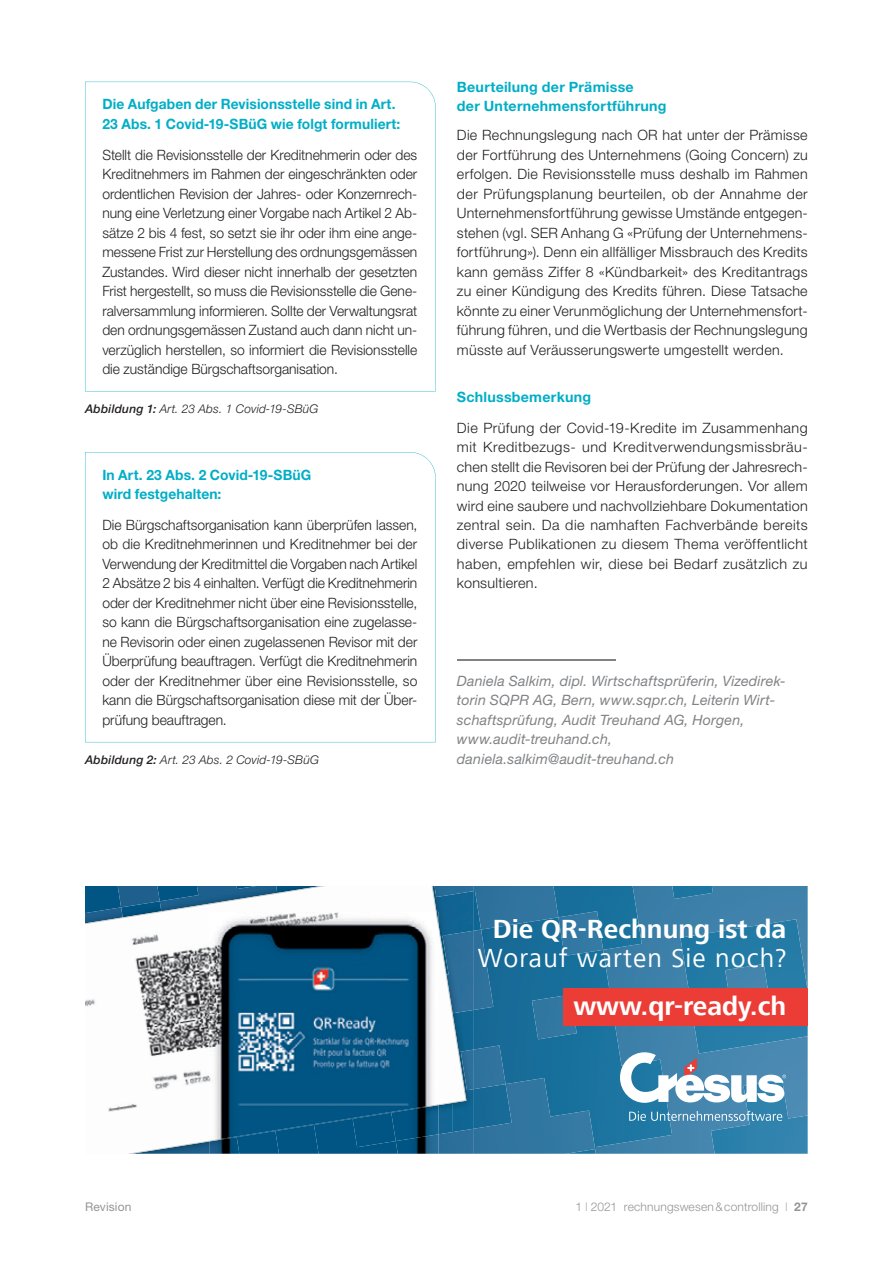
<style>
.page{position:relative;width:893px;height:1263px;background:#fff}
.page>*{position:absolute;margin:0;border:0;box-sizing:border-box;transform-origin:0 0}
.t1{font:700 27px "Frutiger Next LT";color:#fff}
.t2{font:27px "Frutiger Next LT";letter-spacing:.04em;color:#fff}
.t3{font:300 14.25px/19.5px "Helvetica Neue LT Std";letter-spacing:.005em;color:#231f20;text-align:justify}
.t4{font:700 14.25px/19.5px "Helvetica Neue LT Std";letter-spacing:.01em;color:#00aec7}
.t5{font:italic 14.25px/19.5px "Helvetica Neue LT Std";letter-spacing:.015em;color:#808285}
.t6{font:italic 300 12px "Helvetica Neue LT Std";letter-spacing:.01em;color:#231f20}
.t7{font:300 12px "Helvetica Neue LT Std";letter-spacing:.015em;color:#939598}
.t8{font:12px "Helvetica Neue LT Std";letter-spacing:.015em;color:#939598}
.s1{font-weight:500}
.s2{font-weight:100}
.s3{font-weight:700}
</style>
<div class="page">
<svg style="left:85px;top:452px;width:351px;height:290px"></svg>
<hr style="left:457px;top:659px;width:158px;height:1px;background:#808285">
<svg style="left:85px;top:82px;width:351px;height:309px"></svg>
<div style="left:474px;top:886px;width:121px;height:192px;background:#186d99"></div>
<img style="left:474px;top:1045px;width:31px;height:33px">
<img style="left:532px;top:995px;width:45px;height:44px">
<img style="left:558px;top:911px;width:37px;height:45px">
<img style="left:474px;top:930px;width:19px;height:80px">
<img style="left:474px;top:886px;width:84px;height:44px">
<img style="left:474px;top:1078px;width:121px;height:76px">
<img style="left:595px;top:886px;width:213px;height:268px">
<img style="left:466px;top:897px;width:8px;height:34px">
<img style="left:466px;top:1013px;width:8px;height:116px">
<img style="left:466px;top:1050px;width:8px;height:40px">
<img style="left:466px;top:931px;width:8px;height:82px">
<img style="left:466px;top:886px;width:8px;height:11px">
<img style="left:466px;top:1129px;width:8px;height:25px">
<svg style="left:85px;top:886px;width:381px;height:268px"></svg>
<img style="left:239px;top:1141px;width:157px;height:13px">
<img style="left:353px;top:1141px;width:43px;height:6px">
<img style="left:396px;top:1141px;width:42px;height:13px">
<img style="left:209px;top:1141px;width:30px;height:13px">
<img style="left:275px;top:1141px;width:44px;height:13px">
<img style="left:209px;top:912px;width:229px;height:229px">
<svg style="left:629px;top:1111px;width:153px;height:10px;background:#679fbf"></svg>
<svg style="left:620px;top:1052px;width:166px;height:51px"></svg>
<div style="left:563px;top:988px;width:245px;height:37px;background:#ec3c36"></div>
<p class="t4" style="left:102px;top:96px;width:300px">Die Aufgaben der Revisionsstelle sind in Art.<br>23 Abs. 1 Covid-19-SBüG wie folgt formuliert:</p>
<p class="t3" style="left:102px;top:146px;width:316px">Stellt die Revisionsstelle der Kreditnehmerin oder des Kreditnehmers im Rahmen der eingeschränkten oder ordentlichen Revision der Jahres- oder Konzernrech&shy;nung eine Verletzung einer Vorgabe nach Artikel 2 Ab&shy;sätze 2 bis 4 fest, so setzt sie ihr oder ihm eine ange&shy;messene Frist zur Herstellung des ordnungsgemässen Zustandes. Wird dieser nicht innerhalb der gesetzten Frist hergestellt, so muss die Revisionsstelle die Gene&shy;ralversammlung informieren. Sollte der Verwaltungsrat den ordnungsgemässen Zustand auch dann nicht un&shy;verzüglich herstellen, so informiert die Revisionsstelle die zuständige Bürgschaftsorganisation.</p>
<p class="t6" style="left:85px;top:404px;width:235px"><span class="s1">Abbildung 1:</span> Art. 23 Abs. 1 Covid-19-SBüG</p>
<p class="t4" style="left:102px;top:466px;width:210px">In Art. 23 Abs. 2 Covid-19-SBüG wird festgehalten:</p>
<p class="t3" style="left:102px;top:516px;width:316px">Die Bürgschaftsorganisation kann überprüfen lassen, ob die Kreditnehmerinnen und Kreditnehmer bei der Verwendung der Kreditmittel die Vorgaben nach Artikel 2 Absätze 2 bis 4 einhalten. Verfügt die Kreditnehmerin oder der Kreditnehmer nicht über eine Revisionsstelle, so kann die Bürgschaftsorganisation eine zugelasse&shy;ne Revisorin oder einen zugelassenen Revisor mit der Überprüfung beauftragen. Verfügt die Kreditnehmerin oder der Kreditnehmer über eine Revisionsstelle, so kann die Bürgschaftsorganisation diese mit der Über&shy;prüfung beauftragen.</p>
<p class="t6" style="left:85px;top:755px;width:235px"><span class="s1">Abbildung 2:</span> Art. 23 Abs. 2 Covid-19-SBüG</p>
<p class="t4" style="left:457px;top:78px;width:211px">Beurteilung der Prämisse<br>der Unternehmensfortführung</p>
<p class="t3" style="left:457px;top:127px;width:352px">Die Rechnungslegung nach OR hat unter der Prämisse der Fortführung des Unternehmens (Going Concern) zu erfolgen. Die Revisionsstelle muss deshalb im Rahmen der Prüfungsplanung beurteilen, ob der Annahme der Unternehmensfortführung gewisse Umstände entgegen&shy;stehen (vgl. SER Anhang G «Prüfung der Unternehmens&shy;fortführung»). Denn ein allfälliger Missbrauch des Kredits kann gemäss Ziffer 8 «Kündbarkeit» des Kreditantrags zu einer Kündigung des Kredits führen. Diese Tatsache könnte zu einer Verunmöglichung der Unternehmensfort&shy;führung führen, und die Wertbasis der Rechnungslegung müsste auf Veräusserungswerte umgestellt werden.</p>
<p class="t4" style="left:457px;top:388px;width:136px">Schlussbemerkung</p>
<p class="t3" style="left:457px;top:419px;width:352px">Die Prüfung der Covid-19-Kredite im Zusammenhang mit Kreditbezugs- und Kreditverwendungsmissbräu&shy;chen stellt die Revisoren bei der Prüfung der Jahresrech&shy;nung 2020 teilweise vor Herausforderungen. Vor allem wird eine saubere und nachvollziehbare Dokumentation zentral sein. Da die namhaften Fachverbände bereits diverse Publikationen zu diesem Thema veröffentlicht haben, empfehlen wir, diese bei Bedarf zusätzlich zu konsultieren.</p>
<p class="t5" style="left:457px;top:672px;width:330px">Daniela Salkim, dipl. Wirtschaftsprüferin, Vizedirek&shy;torin SQPR AG, Bern, www.sqpr.ch, Leiterin Wirt&shy;schaftsprüfung, Audit Treuhand AG, Horgen, www.audit-treuhand.ch, daniela.salkim@audit-treuhand.ch</p>
<h1 class="t1" style="left:493px;top:914px;width:295px">Die QR-Rechnung ist da</h1>
<h1 class="t2" style="left:478px;top:943px;width:310px">Worauf warten Sie noch?</h1>
<h1 class="t1" style="left:573px;top:991px;width:214px">www.qr-ready.ch</h1>
<p class="t8" style="left:85px;top:1202px;width:48px">Revision</p>
<p class="t7" style="left:575px;top:1202px;width:234px">1 <span class="s2">I</span> 2021 rechnungswesen &amp; controlling <span class="s2">I</span> <span class="s3">27</span></p>
</div>
